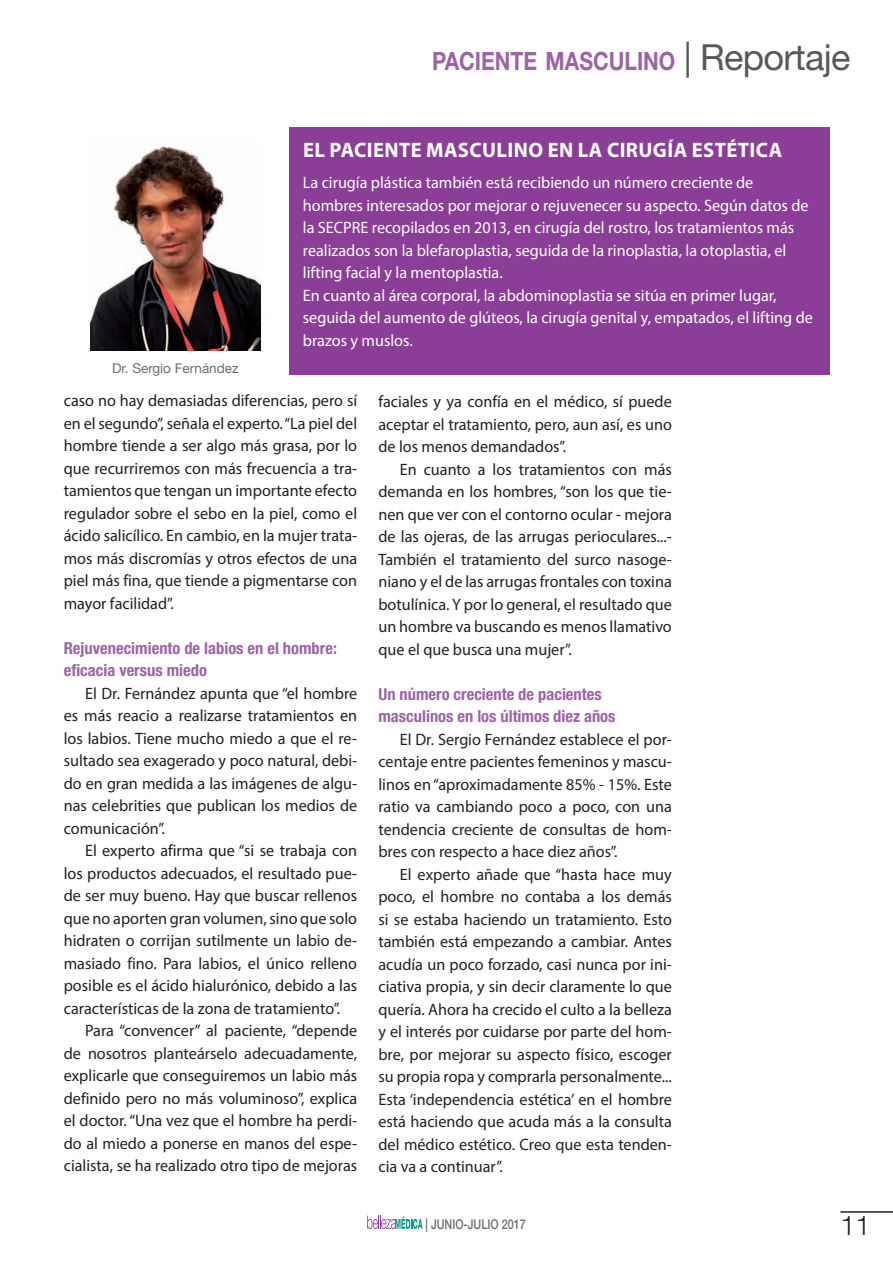
<style>
.page{position:relative;width:893px;height:1263px;background:#fff}
.page>*{position:absolute;margin:0;border:0;box-sizing:border-box;transform-origin:0 0}
.t1{font:300 27px "Helvetica Neue LT Std";color:#231f20}
.t2{font:700 25.2px "Helvetica Neue LT Std";color:#9d62a8;scale:.84 1}
.Cuerpo_de_Texto{font:700 21px "Myriad Pro";letter-spacing:.02em;color:#fff}
.Cuerpo_de_Texto-2{font:16.5px/22.5px "Myriad Pro";color:#231f20;text-align:justify}
.Cuerpo_de_Texto-3{font:16.5px/22.5px "Myriad Pro";color:#fff}
.Ladillo{font:700 condensed 16.5px/22.5px "Helvetica Neue LT Std";color:#9d62a8}
.Pie_de_foto{font:13.5px "Helvetica Neue LT Std";color:#6c6d70}
.t3{font:500 13.5px "Helvetica Neue LT Std";color:#6c6d70;scale:.8 1}
.s1{font-weight:400;font-size:36px;color:#57585a}
</style>
<div class="page">
<svg style="left:367px;top:1215px;width:56px;height:14px"></svg>
<hr style="left:840px;top:1211px;width:53px;height:2px;background:#231f20">
<div style="left:289px;top:128px;width:540px;height:247px;background:#8b3e97"></div>
<img style="left:90px;top:146px;width:170px;height:205px">
<h2 class="t2" style="left:432px;top:45px;width:499px">PACIENTE MASCULINO <span class="s1">| Reportaje</span></h2>
<p class="Pie_de_foto" style="left:112px;top:360px;width:128px">Dr. Sergio Fernández</p>
<p class="Cuerpo_de_Texto" style="left:303px;top:137px;width:481px">EL PACIENTE MASCULINO EN LA CIRUGÍA ESTÉTICA</p>
<p class="Cuerpo_de_Texto-3" style="left:303px;top:171px;width:507px">La cirugía plástica también está recibiendo un número creciente de hombres interesados por mejorar o rejuvenecer su aspecto. Según datos de la SECPRE recopilados en 2013, en cirugía del rostro, los tratamientos más realizados son la blefaroplastia, seguida de la rinoplastia, la otoplastia, el lifting facial y la mentoplastia.</p>
<p class="Cuerpo_de_Texto-3" style="left:303px;top:284px;width:512px">En cuanto al área corporal, la abdominoplastia se sitúa en primer lugar, seguida del aumento de glúteos, la cirugía genital y, empatados, el lifting de brazos y muslos.</p>
<p class="Cuerpo_de_Texto-2" style="left:64px;top:389px;width:295px">caso no hay demasiadas diferencias, pero sí en el segundo”, señala el experto. “La piel del hombre tiende a ser algo más grasa, por lo que recurriremos con más frecuencia a tra&shy;tamientos que tengan un importante efecto regulador sobre el sebo en la piel, como el ácido salicílico. En cambio, en la mujer trata&shy;mos más discromías y otros efectos de una piel más fina, que tiende a pigmentarse con mayor facilidad”.</p>
<p class="Ladillo" style="left:64px;top:636px;width:275px">Rejuvenecimiento de labios en el hombre: eficacia versus miedo</p>
<p class="Cuerpo_de_Texto-2" style="left:64px;top:682px;width:295px;text-indent:21px">El Dr. Fernández apunta que “el hombre es más reacio a realizarse tratamientos en los labios. Tiene mucho miedo a que el re&shy;sultado sea exagerado y poco natural, debi&shy;do en gran medida a las imágenes de algu&shy;nas celebrities que publican los medios de comunicación”.</p>
<p class="Cuerpo_de_Texto-2" style="left:64px;top:839px;width:295px;text-indent:21px">El experto afirma que “si se trabaja con los productos adecuados, el resultado pue&shy;de ser muy bueno. Hay que buscar rellenos que no aporten gran volumen, sino que solo hidraten o corrijan sutilmente un labio de&shy;masiado fino. Para labios, el único relleno posible es el ácido hialurónico, debido a las características de la zona de tratamiento”.</p>
<p class="Cuerpo_de_Texto-2" style="left:64px;top:1019px;width:295px;text-indent:21px">Para “convencer” al paciente, “depende de nosotros planteárselo adecuadamente, explicarle que conseguiremos un labio más definido pero no más voluminoso”, explica el doctor. “Una vez que el hombre ha perdi&shy;do al miedo a ponerse en manos del espe&shy;cialista, se ha realizado otro tipo de mejoras</p>
<p class="Cuerpo_de_Texto-2" style="left:378px;top:390px;width:295px">faciales y ya confía en el médico, sí puede aceptar el tratamiento, pero, aun así, es uno de los menos demandados”.</p>
<p class="Cuerpo_de_Texto-2" style="left:378px;top:458px;width:295px;text-indent:21px">En cuanto a los tratamientos con más demanda en los hombres, “son los que tie&shy;nen que ver con el contorno ocular - mejora de las ojeras, de las arrugas perioculares...- También el tratamiento del surco nasoge&shy;niano y el de las arrugas frontales con toxina botulínica. Y por lo general, el resultado que un hombre va buscando es menos llamativo que el que busca una mujer”.</p>
<p class="Ladillo" style="left:378px;top:682px;width:239px">Un número creciente de pacientes masculinos en los últimos diez años</p>
<p class="Cuerpo_de_Texto-2" style="left:378px;top:727px;width:295px;text-indent:21px">El Dr. Sergio Fernández establece el por&shy;centaje entre pacientes femeninos y mascu&shy;linos en “aproximadamente 85% - 15%. Este ratio va cambiando poco a poco, con una tendencia creciente de consultas de hom&shy;bres con respecto a hace diez años”.</p>
<p class="Cuerpo_de_Texto-2" style="left:378px;top:862px;width:295px;text-indent:21px">El experto añade que “hasta hace muy poco, el hombre no contaba a los demás si se estaba haciendo un tratamiento. Esto también está empezando a cambiar. Antes acudía un poco forzado, casi nunca por ini&shy;ciativa propia, y sin decir claramente lo que quería. Ahora ha crecido el culto a la belleza y el interés por cuidarse por parte del hom&shy;bre, por mejorar su aspecto físico, escoger su propia ropa y comprarla personalmente...<br>Esta ‘independencia estética’ en el hombre está haciendo que acuda más a la consulta del médico estético. Creo que esta tenden&shy;cia va a continuar”.</p>
<p class="t3" style="left:426px;top:1216px;width:127px">| JUNIO-JULIO 2017</p>
<p class="t1" style="left:840px;top:1209px;width:32px">11</p>
</div>
